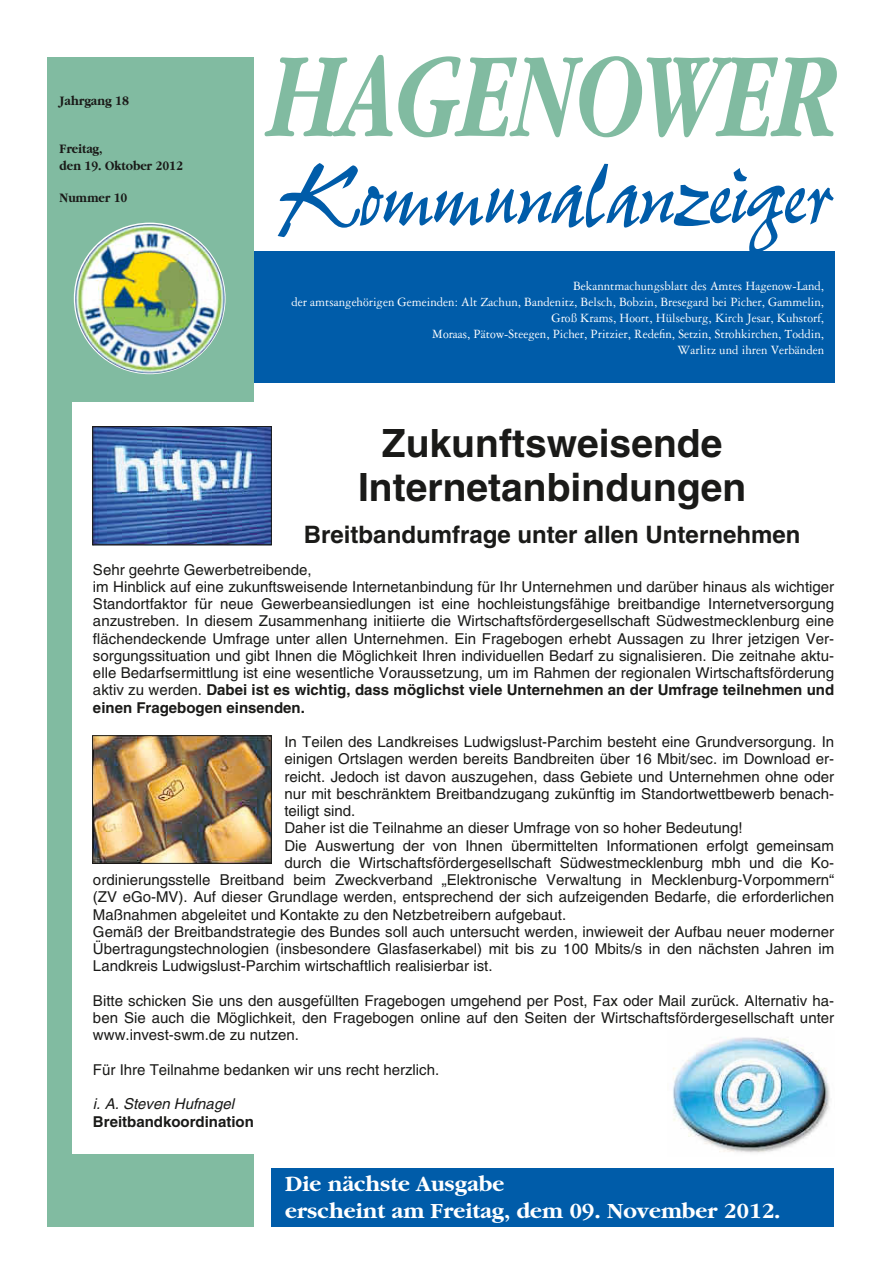
<style>
.page{position:relative;width:881px;height:1263px;background:#fff}
.page>*{position:absolute;margin:0;border:0;box-sizing:border-box;transform-origin:0 0}
.t1{font:italic 700 125.55px "Garamond LT";letter-spacing:-.025em;color:#81bba1;scale:.71 1}
.t2{font:103.5px "Pepita";letter-spacing:-.04em;color:#005ca9;scale:.85 1}
.t3{font:700 39px/43.8px "Helvetica LT";color:#1a1a18;text-align:center}
.t4{font:700 24px "Helvetica LT";color:#1a1a18}
.t5{font:700 22.5px/27px "Garamond LT";color:#fff}
.t6{font:15px/17.2px "Helvetica LT";color:#1a1a18}
.t7{font:700 15px "Helvetica LT";color:#1a1a18}
.t8{font:italic 15px "Helvetica LT";color:#1a1a18}
.t9{font:13.5px/16.2px "Garamond Three LT";color:#fff;text-align:right;scale:.95 1}
.t10{font:700 13.5px/16.2px "Garamond LT";color:#1a1a18;scale:.9 1}
.s1{font-weight:700}
</style>
<div class="page">
<div style="left:254px;top:251px;width:579px;height:131px;background:#005ca9"></div>
<div style="left:47px;top:57px;width:206px;height:1170px;background:#81bba1"></div>
<div style="left:72px;top:402px;width:266px;height:751px;background:#fff"></div>
<div style="left:271px;top:1169px;width:562px;height:58px;background:#005ca9"></div>
<img style="left:74px;top:223px;width:151px;height:151px;border-radius:50%">
<img style="left:103px;top:224px;width:48px;height:16px">
<img style="left:94px;top:428px;width:175px;height:115px">
<div style="left:92px;top:426px;width:179px;height:119px;border:1px solid #1a1a18"></div>
<img style="left:94px;top:737px;width:175px;height:125px">
<div style="left:92px;top:735px;width:179px;height:129px;border:1px solid #1a1a18"></div>
<img style="left:673px;top:1037px;width:157px;height:116px">
<p class="t10" style="left:60px;top:93px;width:78px">Jahrgang 18</p>
<p class="t10" style="left:60px;top:141px;width:138px">Freitag,<br>den 19. Oktober 2012</p>
<p class="t10" style="left:60px;top:190px;width:77px">Nummer 10</p>
<h1 class="t1" style="left:264px;top:27px;width:804px">HAGENOWER</h1>
<h2 class="t2" style="left:275px;top:141px;width:658px">Kommunalanzeiger</h2>
<p class="t9" style="left:291px;top:277px;width:562px">Bekanntmachungsblatt des Amtes Hagenow-Land,<br>der amtsangehörigen Gemeinden: Alt Zachun, Bandenitz, Belsch, Bobzin, Bresegard bei Picher, Gammelin, Groß Krams, Hoort, Hülseburg, Kirch Jesar, Kuhstorf,<br>Moraas, Pätow-Steegen, Picher, Pritzier, Redefin, Setzin, Strohkirchen, Toddin,<br>Warlitz und ihren Verbänden</p>
<h3 class="t3" style="left:358px;top:421px;width:389px">Zukunftsweisende<br>Internetanbindungen</h3>
<h3 class="t4" style="left:304px;top:520px;width:498px">Breitbandumfrage unter allen Unternehmen</h3>
<p class="t6" style="left:93px;top:561px;width:742px">Sehr geehrte Gewerbetreibende,<br>im Hinblick auf eine zukunftsweisende Internetanbindung für Ihr Unternehmen und darüber hinaus als wichtiger Standortfaktor für neue Gewerbeansiedlungen ist eine hochleistungsfähige breitbandige Internetversorgung anzustreben. In diesem Zusammenhang initiierte die Wirtschaftsfördergesellschaft Südwestmecklenburg eine flächendeckende Umfrage unter allen Unternehmen. Ein Fragebogen erhebt Aussagen zu Ihrer jetzigen Ver&shy;sorgungssituation und gibt Ihnen die Möglichkeit Ihren individuellen Bedarf zu signalisieren. Die zeitnahe aktu&shy;elle Bedarfsermittlung ist eine wesentliche Voraussetzung, um im Rahmen der regionalen Wirtschaftsförderung aktiv zu werden. <span class="s1">Dabei ist es wichtig, dass möglichst viele Unternehmen an der Umfrage teilnehmen und einen Fragebogen einsenden.</span></p>
<p class="t6" style="left:284px;top:733px;width:551px">In Teilen des Landkreises Ludwigslust-Parchim besteht eine Grundversorgung. In</p>
<p class="t6" style="left:284px;top:750px;width:551px">einigen Ortslagen werden bereits Bandbreiten über 16 Mbit/sec. im Download er-</p>
<p class="t6" style="left:284px;top:768px;width:551px">reicht. Jedoch ist davon auszugehen, dass Gebiete und Unternehmen ohne oder</p>
<p class="t6" style="left:284px;top:785px;width:551px">nur mit beschränktem Breitbandzugang zukünftig im Standortwettbewerb benach-</p>
<p class="t6" style="left:284px;top:802px;width:72px">teiligt sind.</p>
<p class="t6" style="left:284px;top:819px;width:459px">Daher ist die Teilnahme an dieser Umfrage von so hoher Bedeutung!</p>
<p class="t6" style="left:284px;top:837px;width:551px">Die Auswertung der von Ihnen übermittelten Informationen erfolgt gemeinsam</p>
<p class="t6" style="left:284px;top:854px;width:551px">durch die Wirtschaftsfördergesellschaft Südwestmecklenburg mbh und die Ko-</p>
<p class="t6" style="left:93px;top:871px;width:742px">ordinierungsstelle Breitband beim Zweckverband „Elektronische Verwaltung in Mecklenburg-Vorpommern“</p>
<p class="t6" style="left:93px;top:888px;width:742px">(ZV eGo-MV). Auf dieser Grundlage werden, entsprechend der sich aufzeigenden Bedarfe, die erforderlichen</p>
<p class="t6" style="left:93px;top:906px;width:474px">Maßnahmen abgeleitet und Kontakte zu den Netzbetreibern aufgebaut.</p>
<p class="t6" style="left:93px;top:923px;width:742px">Gemäß der Breitbandstrategie des Bundes soll auch untersucht werden, inwieweit der Aufbau neuer moderner</p>
<p class="t6" style="left:93px;top:940px;width:742px">Übertragungstechnologien (insbesondere Glasfaserkabel) mit bis zu 100 Mbits/s in den nächsten Jahren im</p>
<p class="t6" style="left:93px;top:957px;width:401px">Landkreis Ludwigslust-Parchim wirtschaftlich realisierbar ist.</p>
<p class="t6" style="left:93px;top:992px;width:742px;text-align:justify">Bitte schicken Sie uns den ausgefüllten Fragebogen umgehend per Post, Fax oder Mail zurück. Alternativ ha&shy;ben Sie auch die Möglichkeit, den Fragebogen online auf den Seiten der Wirtschaftsfördergesellschaft unter www.invest-swm.de zu nutzen.</p>
<p class="t6" style="left:93px;top:1061px;width:347px">Für Ihre Teilnahme bedanken wir uns recht herzlich.</p>
<p class="t8" style="left:93px;top:1095px;width:142px">i. A. Steven Hufnagel</p>
<p class="t7" style="left:93px;top:1112px;width:162px">Breitbandkoordination</p>
<h3 class="t5" style="left:285px;top:1170px;width:496px">Die nächste Ausgabe<br>erscheint am Freitag, dem 09. November 2012.</h3>
</div>
